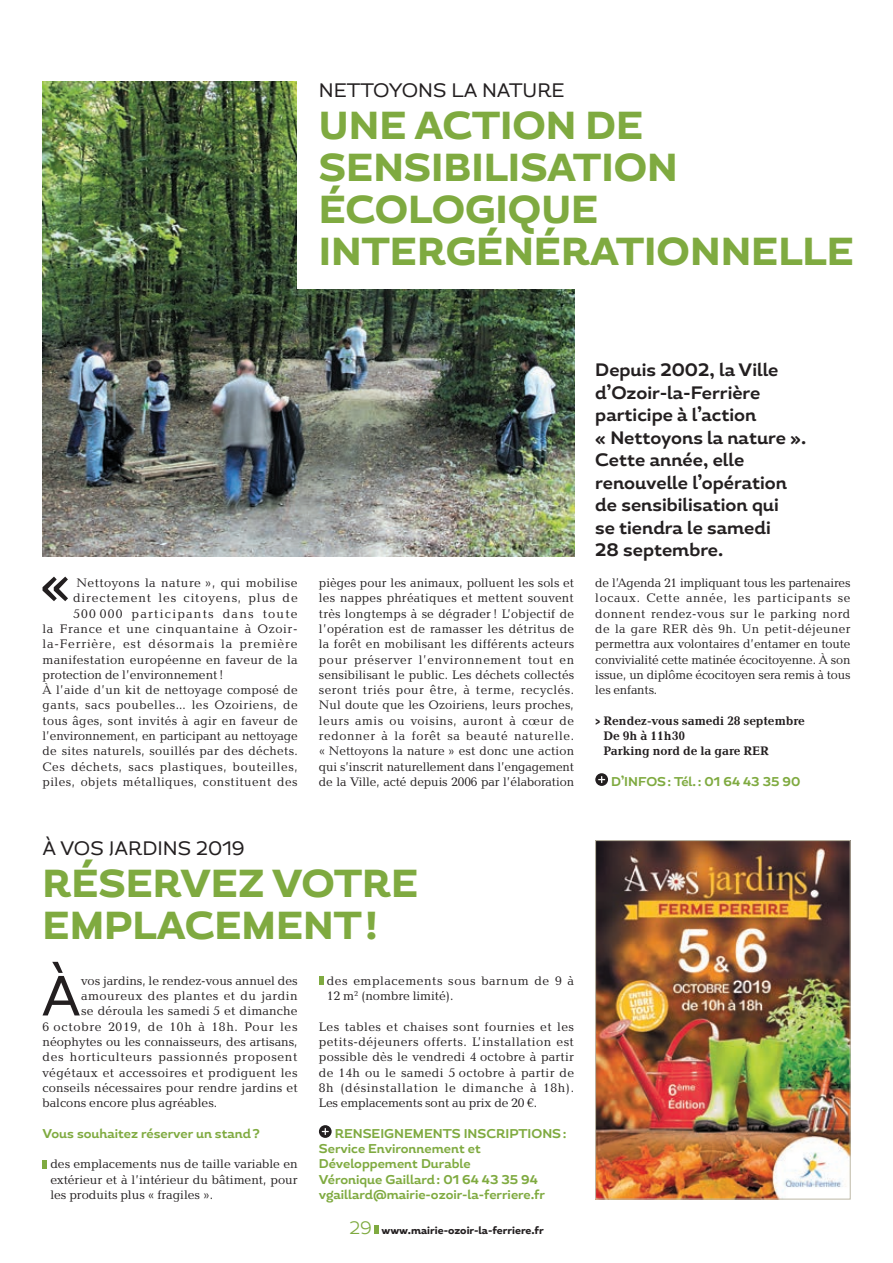
<style>
.page{position:relative;width:893px;height:1263px;background:#fff}
.page>*{position:absolute;margin:0;border:0;box-sizing:border-box;transform-origin:0 0}
.t1{font:56.4px "Magallanes";color:#231f20}
.t2{font:800 39px/42px "Magallanes";color:#7faa40}
.t3{font:19.5px "Magallanes";color:#231f20}
.t4{font:700 18px/22.5px "Magallanes";color:#231f20}
.t5{font:12.75px/15.3px "Baltica";letter-spacing:.025em;color:#231f20;text-align:justify}
.t6{font:700 12.75px/15.3px "Magallanes";color:#7faa40}
.t7{font:12.75px "Baltica";color:#231f20}
.t8{font:12.75px/15.3px "Baltica";letter-spacing:.045em;color:#231f20}
.t9{font:12.75px "Baltica";letter-spacing:.05em;color:#231f20}
.t10{font:12.75px "Baltica";letter-spacing:.055em;color:#231f20}
.t11{font:12.75px "Baltica";letter-spacing:.065em;color:#231f20}
.t12{font:700 12.75px/15.3px "Baltica";color:#231f20}
.t13{font:12.75px "Baltica";letter-spacing:-.005em;color:#231f20}
.t14{font:12.75px "Baltica";letter-spacing:.095em;color:#231f20}
.t15{font:800 10.5px "Magallanes";color:#231f20}
.s1{font-family:"Magallanes"}
.s2{font-weight:300;font-size:18px;color:#7faa40}
</style>
<div class="page">
<img style="left:43px;top:82px;width:531px;height:474px">
<div style="left:298px;top:51px;width:435px;height:238px;background:#fff"></div>
<img style="left:597px;top:842px;width:251px;height:355px">
<div style="left:595px;top:840px;width:255px;height:359px;border:1px solid #beb9a7"></div>
<svg style="left:43px;top:1160px;width:4px;height:8px"></svg>
<div style="left:319px;top:976px;width:5px;height:9px;background:#7faa40"></div>
<svg style="left:319px;top:1125px;width:13px;height:13px"></svg>
<svg style="left:322px;top:1128px;width:7px;height:7px"></svg>
<svg style="left:595px;top:773px;width:13px;height:13px"></svg>
<svg style="left:598px;top:776px;width:7px;height:7px"></svg>
<div style="left:374px;top:1225px;width:5px;height:9px;background:#7faa40"></div>
<h3 class="t3" style="left:319px;top:78px;width:247px">NETTOYONS LA NATURE</h3>
<h2 class="t2" style="left:319px;top:106px;width:536px">UNE ACTION DE<br>SENSIBILISATION<br>ÉCOLOGIQUE<br>INTERGÉNÉRATIONNELLE</h2>
<h1 class="t1" style="left:40px;top:546px;width:33px">«</h1>
<p class="t5" style="left:77px;top:575px;width:223px">Nettoyons la nature », qui mobilise</p>
<p class="t11" style="left:73px;top:590px;width:226px">directement les citoyens, plus de</p>
<p class="t14" style="left:73px;top:605px;width:226px">500 000 participants dans toute</p>
<p class="t9" style="left:42px;top:621px;width:257px">la France et une cinquantaine à Ozoir-</p>
<p class="t11" style="left:42px;top:636px;width:257px">la-Ferrière, est désormais la première</p>
<p class="t5" style="left:42px;top:652px;width:257px">manifestation européenne en faveur de la</p>
<p class="t7" style="left:42px;top:667px;width:183px">protection de l’environnement !</p>
<p class="t5" style="left:43px;top:683px;width:257px">À l’aide d’un kit de nettoyage composé de</p>
<p class="t8" style="left:43px;top:698px;width:257px">gants, sacs poubelles… les Ozoiriens, de</p>
<p class="t5" style="left:43px;top:713px;width:257px">tous âges, sont invités à agir en faveur de</p>
<p class="t13" style="left:43px;top:728px;width:257px">l’environnement, en participant au nettoyage</p>
<p class="t5" style="left:43px;top:744px;width:257px">de sites naturels, souillés par des déchets.</p>
<p class="t9" style="left:43px;top:758px;width:257px">Ces déchets, sacs plastiques, bouteilles,</p>
<p class="t5" style="left:43px;top:774px;width:256px">piles, objets métalliques, constituent des</p>
<h3 class="t4" style="left:595px;top:359px;width:212px">Depuis 2002, la Ville d’Ozoir-la-Ferrière participe à l’action<br>« Nettoyons la nature ».<br>Cette année, elle renouvelle l’opération de sensibilisation qui<br>se tiendra le samedi<br>28 septembre.</h3>
<p class="t5" style="left:319px;top:575px;width:257px">pièges pour les animaux, polluent les sols et les nappes phréatiques et mettent souvent très longtemps à se dégrader! L’objectif de l’opération est de ramasser les détritus de la forêt en mobilisant les différents acteurs pour préserver l’environnement tout en sensibilisant le public. Les déchets collectés seront triés pour être, à terme, recyclés.<br>Nul doute que les Ozoiriens, leurs proches, leurs amis ou voisins, auront à cœur de redonner à la forêt sa beauté naturelle. « Nettoyons la nature » est donc une action qui s’inscrit naturellement dans l’engagement de la Ville, acté depuis 2006 par l’élaboration</p>
<p class="t5" style="left:595px;top:575px;width:257px">de l’Agenda 21 impliquant tous les partenaires locaux. Cette année, les participants se donnent rendez-vous sur le parking nord de la gare RER dès 9h. Un petit-déjeuner permettra aux volontaires d’entamer en toute convivialité cette matinée écocitoyenne. À son issue, un diplôme écocitoyen sera remis à tous les enfants.</p>
<p class="t12" style="left:604px;top:713px;width:203px;text-indent:-8px"><span class="s1">&gt;</span> Rendez-vous samedi 28 septembre<br>De 9h à 11h30<br>Parking nord de la gare RER</p>
<p class="t6" style="left:611px;top:774px;width:191px">D’INFOS : Tél. : 01 64 43 35 90</p>
<h3 class="t3" style="left:43px;top:836px;width:204px">À VOS JARDINS 2019</h3>
<h2 class="t2" style="left:43px;top:864px;width:377px">RÉSERVEZ VOTRE<br>EMPLACEMENT !</h2>
<h1 class="t1" style="left:41px;top:960px;width:41px">À</h1>
<p class="t7" style="left:81px;top:973px;width:218px">vos jardins, le rendez-vous annuel des</p>
<p class="t5" style="left:81px;top:989px;width:218px">amoureux des plantes et du jardin</p>
<p class="t5" style="left:81px;top:1004px;width:218px">se déroula les samedi 5 et dimanche</p>
<p class="t10" style="left:43px;top:1018px;width:257px">6 octobre 2019, de 10h à 18h. Pour les</p>
<p class="t7" style="left:43px;top:1034px;width:257px">néophytes ou les connaisseurs, des artisans,</p>
<p class="t10" style="left:43px;top:1049px;width:257px">des horticulteurs passionnés proposent</p>
<p class="t5" style="left:43px;top:1065px;width:256px">végétaux et accessoires et prodiguent les</p>
<p class="t5" style="left:43px;top:1080px;width:257px">conseils nécessaires pour rendre jardins et</p>
<p class="t7" style="left:43px;top:1095px;width:176px">balcons encore plus agréables.</p>
<p class="t6" style="left:43px;top:1126px;width:219px">Vous souhaitez réserver un stand ?</p>
<p class="t5" style="left:50px;top:1157px;width:249px">des emplacements nus de taille variable en extérieur et à l’intérieur du bâtiment, pour les produits plus « fragiles ».</p>
<p class="t8" style="left:327px;top:973px;width:249px">des emplacements sous barnum de 9 à<br>12 m<sup>2</sup> (nombre limité).</p>
<p class="t5" style="left:319px;top:1019px;width:257px">Les tables et chaises sont fournies et les petits-déjeuners offerts. L’installation est possible dès le vendredi 4 octobre à partir de 14h ou le samedi 5 octobre à partir de 8h (désinstallation le dimanche à 18h).<br>Les emplacements sont au prix de 20 €.</p>
<p class="t6" style="left:319px;top:1126px;width:249px;text-indent:16px">RENSEIGNEMENTS INSCRIPTIONS :<br>Service Environnement et<br>Développement Durable<br>Véronique Gaillard : 01 64 43 35 94 vgaillard@mairie-ozoir-la-ferriere.fr</p>
<p class="t15" style="left:349px;top:1224px;width:196px"><span class="s2">29</span> www.mairie-ozoir-la-ferriere.fr</p>
</div>
